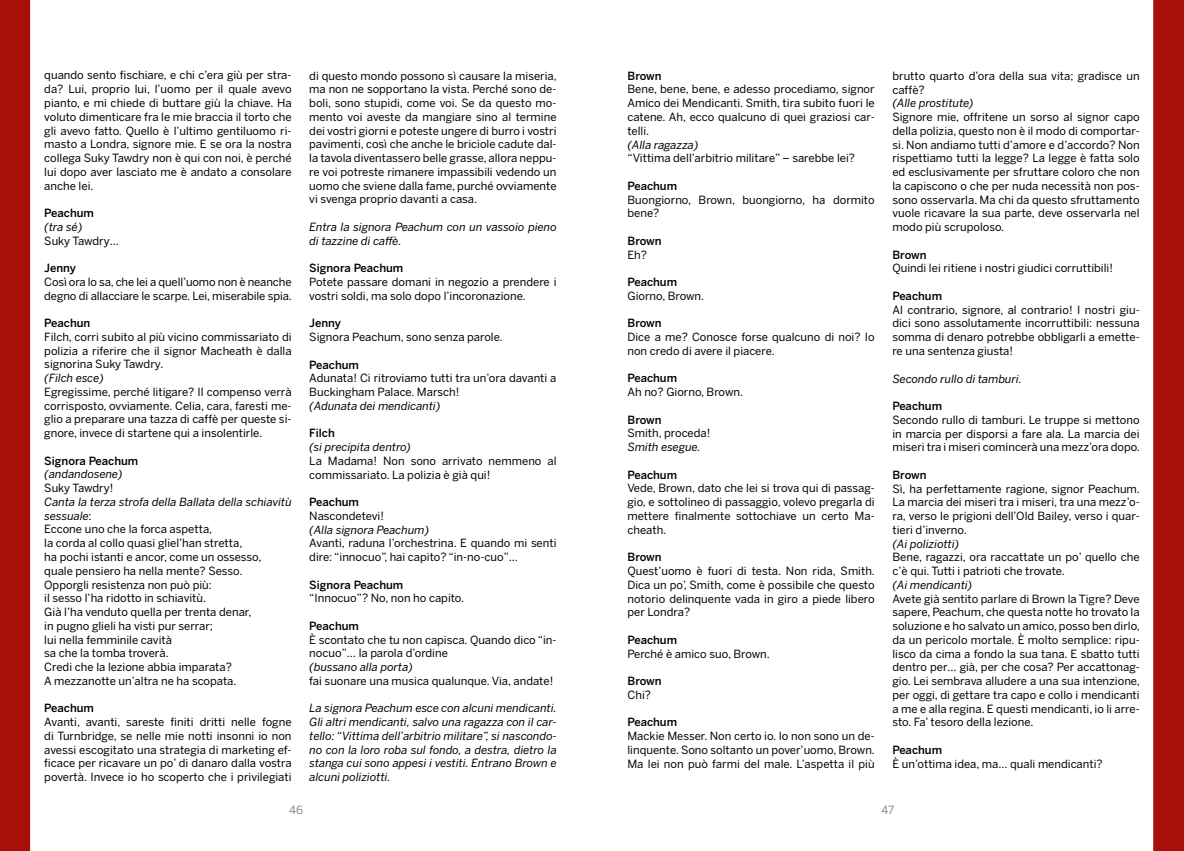
<style>
.page{position:relative;width:1184px;height:851px;background:#fff}
.page>*{position:absolute;margin:0;border:0;box-sizing:border-box;transform-origin:0 0}
.t1{font:11.25px/13.8px "Benton Sans";color:#000;text-align:justify}
.t2{font:italic 11.25px/13.8px "Benton Sans";color:#000}
.t3{font:500 11.25px "Benton Sans";color:#000}
.t4{font:11.25px "Benton Sans";color:#878787}
.s1{font-style:italic}
</style>
<div class="page">
<svg style="left:1153px;top:0;width:30px;height:850px;background:#ac1813"></svg>
<div style="left:0;top:0;width:30px;height:850px;background:#a90f09"></div>
<p class="t1" style="left:44px;top:68px;width:249px">quando sento fischiare, e chi c’era giù per stra&shy;da? Lui, proprio lui, l’uomo per il quale avevo pianto, e mi chiede di buttare giù la chiave. Ha voluto dimenticare fra le mie braccia il torto che gli avevo fatto. Quello è l’ultimo gentiluomo ri&shy;masto a Londra, signore mie. E se ora la nostra collega Suky Tawdry non è qui con noi, è perché lui dopo aver lasciato me è andato a consolare anche lei.</p>
<p class="t3" style="left:44px;top:206px;width:51px">Peachum</p>
<p class="t2" style="left:44px;top:220px;width:39px">(tra sé)</p>
<p class="t1" style="left:44px;top:233px;width:76px">Suky Tawdry…</p>
<p class="t3" style="left:44px;top:261px;width:33px">Jenny</p>
<p class="t1" style="left:44px;top:275px;width:249px">Così ora lo sa, che lei a quell’uomo non è neanche degno di allacciare le scarpe. Lei, miserabile spia.</p>
<p class="t3" style="left:44px;top:316px;width:48px">Peachun</p>
<p class="t1" style="left:44px;top:330px;width:249px">Filch, corri subito al più vicino commissariato di polizia a riferire che il signor Macheath è dalla signorina Suky Tawdry.</p>
<p class="t2" style="left:44px;top:371px;width:61px">(Filch esce)</p>
<p class="t1" style="left:44px;top:385px;width:249px">Egregissime, perché litigare? Il compenso verrà corrisposto, ovviamente. Celia, cara, faresti me&shy;glio a preparare una tazza di caffè per queste si&shy;gnore, invece di startene qui a insolentirle.</p>
<p class="t3" style="left:44px;top:454px;width:96px">Signora Peachum</p>
<p class="t2" style="left:44px;top:467px;width:79px">(andandosene)</p>
<p class="t1" style="left:44px;top:481px;width:71px">Suky Tawdry!</p>
<p class="t1" style="left:44px;top:495px;width:249px;text-align:left"><span class="s1">Canta la terza strofa della Ballata della schiavitù sessuale</span>:<br>Eccone uno che la forca aspetta,<br>la corda al collo quasi gliel’han stretta,<br>ha pochi istanti e ancor, come un ossesso, quale pensiero ha nella mente? Sesso.<br>Opporgli resistenza non può più:<br>il sesso l’ha ridotto in schiavitù.<br>Già l’ha venduto quella per trenta denar,<br>in pugno glieli ha visti pur serrar;<br>lui nella femminile cavità<br>sa che la tomba troverà.<br>Credi che la lezione abbia imparata?<br>A mezzanotte un’altra ne ha scopata.</p>
<p class="t3" style="left:44px;top:701px;width:51px">Peachum</p>
<p class="t1" style="left:44px;top:714px;width:249px">Avanti, avanti, sareste finiti dritti nelle fogne di Turnbridge, se nelle mie notti insonni io non avessi escogitato una strategia di marketing ef&shy;ficace per ricavare un po’ di danaro dalla vostra povertà. Invece io ho scoperto che i privilegiati</p>
<p class="t1" style="left:309px;top:68px;width:249px">di questo mondo possono sì causare la miseria, ma non ne sopportano la vista. Perché sono de&shy;boli, sono stupidi, come voi. Se da questo mo&shy;mento voi aveste da mangiare sino al termine dei vostri giorni e poteste ungere di burro i vostri pavimenti, così che anche le briciole cadute dal&shy;la tavola diventassero belle grasse, allora neppu&shy;re voi potreste rimanere impassibili vedendo un uomo che sviene dalla fame, purché ovviamente vi svenga proprio davanti a casa.</p>
<p class="t2" style="left:309px;top:220px;width:249px">Entra la signora Peachum con un vassoio pieno di tazzine di caffè.</p>
<p class="t3" style="left:309px;top:261px;width:96px">Signora Peachum</p>
<p class="t1" style="left:309px;top:275px;width:249px">Potete passare domani in negozio a prendere i vostri soldi, ma solo dopo l’incoronazione.</p>
<p class="t3" style="left:309px;top:316px;width:33px">Jenny</p>
<p class="t1" style="left:309px;top:330px;width:195px">Signora Peachum, sono senza parole.</p>
<p class="t3" style="left:309px;top:357px;width:51px">Peachum</p>
<p class="t1" style="left:309px;top:371px;width:249px">Adunata! Ci ritroviamo tutti tra un’ora davanti a<br>Buckingham Palace. Marsch!</p>
<p class="t2" style="left:309px;top:398px;width:132px">(Adunata dei mendicanti)</p>
<p class="t3" style="left:309px;top:426px;width:27px">Filch</p>
<p class="t2" style="left:309px;top:440px;width:103px">(si precipita dentro)</p>
<p class="t1" style="left:309px;top:453px;width:249px">La Madama! Non sono arrivato nemmeno al commissariato. La polizia è già qui!</p>
<p class="t3" style="left:309px;top:495px;width:51px">Peachum</p>
<p class="t1" style="left:309px;top:508px;width:76px">Nascondetevi!</p>
<p class="t2" style="left:309px;top:522px;width:121px">(Alla signora Peachum)</p>
<p class="t1" style="left:309px;top:536px;width:249px">Avanti, raduna l’orchestrina. E quando mi senti dire: “innocuo”, hai capito? “in-no-cuo”…</p>
<p class="t3" style="left:309px;top:577px;width:96px">Signora Peachum</p>
<p class="t1" style="left:309px;top:591px;width:156px">“Innocuo”? No, non ho capito.</p>
<p class="t3" style="left:309px;top:619px;width:51px">Peachum</p>
<p class="t1" style="left:309px;top:632px;width:249px">È scontato che tu non capisca. Quando dico “in&shy;nocuo”… la parola d’ordine</p>
<p class="t2" style="left:309px;top:660px;width:105px">(bussano alla porta)</p>
<p class="t1" style="left:309px;top:673px;width:245px">fai suonare una musica qualunque. Via, andate!</p>
<p class="t2" style="left:309px;top:701px;width:249px;text-align:justify">La signora Peachum esce con alcuni mendicanti.<br>Gli altri mendicanti, salvo una ragazza con il car&shy;tello: “Vittima dell’arbitrio militare”, si nascondo&shy;no con la loro roba sul fondo, a destra, dietro la stanga cui sono appesi i vestiti. Entrano Brown e alcuni poliziotti.</p>
<p class="t3" style="left:627px;top:69px;width:36px">Brown</p>
<p class="t1" style="left:627px;top:82px;width:249px">Bene, bene, bene, e adesso procediamo, signor Amico dei Mendicanti. Smith, tira subito fuori le catene. Ah, ecco qualcuno di quei graziosi car&shy;telli.</p>
<p class="t2" style="left:627px;top:137px;width:72px">(Alla ragazza)</p>
<p class="t1" style="left:627px;top:151px;width:229px">“Vittima dell’arbitrio militare” – sarebbe lei?</p>
<p class="t3" style="left:627px;top:179px;width:51px">Peachum</p>
<p class="t1" style="left:627px;top:192px;width:249px">Buongiorno, Brown, buongiorno, ha dormito bene?</p>
<p class="t3" style="left:627px;top:234px;width:36px">Brown</p>
<p class="t1" style="left:627px;top:247px;width:21px">Eh?</p>
<p class="t3" style="left:627px;top:275px;width:51px">Peachum</p>
<p class="t1" style="left:627px;top:289px;width:78px">Giorno, Brown.</p>
<p class="t3" style="left:627px;top:316px;width:36px">Brown</p>
<p class="t1" style="left:627px;top:330px;width:249px">Dice a me? Conosce forse qualcuno di noi? Io non credo di avere il piacere.</p>
<p class="t3" style="left:627px;top:371px;width:51px">Peachum</p>
<p class="t1" style="left:627px;top:385px;width:117px">Ah no? Giorno, Brown.</p>
<p class="t3" style="left:627px;top:413px;width:36px">Brown</p>
<p class="t1" style="left:627px;top:426px;width:84px">Smith, proceda!</p>
<p class="t2" style="left:627px;top:440px;width:74px">Smith esegue.</p>
<p class="t3" style="left:627px;top:468px;width:51px">Peachum</p>
<p class="t1" style="left:627px;top:481px;width:249px">Vede, Brown, dato che lei si trova qui di passag&shy;gio, e sottolineo di passaggio, volevo pregarla di mettere finalmente sottochiave un certo Ma&shy;cheath.</p>
<p class="t3" style="left:627px;top:550px;width:36px">Brown</p>
<p class="t1" style="left:627px;top:563px;width:249px">Quest’uomo è fuori di testa. Non rida, Smith.<br>Dica un po’, Smith, come è possibile che questo notorio delinquente vada in giro a piede libero per Londra?</p>
<p class="t3" style="left:627px;top:633px;width:51px">Peachum</p>
<p class="t1" style="left:627px;top:646px;width:144px">Perché è amico suo, Brown.</p>
<p class="t3" style="left:627px;top:674px;width:36px">Brown</p>
<p class="t1" style="left:627px;top:687px;width:25px">Chi?</p>
<p class="t3" style="left:627px;top:715px;width:51px">Peachum</p>
<p class="t1" style="left:627px;top:728px;width:249px">Mackie Messer. Non certo io. Io non sono un de&shy;linquente. Sono soltanto un pover’uomo, Brown.<br>Ma lei non può farmi del male. L’aspetta il più</p>
<p class="t1" style="left:892px;top:69px;width:249px">brutto quarto d’ora della sua vita; gradisce un caffè?</p>
<p class="t2" style="left:892px;top:96px;width:83px">(Alle prostitute)</p>
<p class="t1" style="left:892px;top:110px;width:249px">Signore mie, offritene un sorso al signor capo della polizia, questo non è il modo di comportar&shy;si. Non andiamo tutti d’amore e d’accordo? Non rispettiamo tutti la legge? La legge è fatta solo ed esclusivamente per sfruttare coloro che non la capiscono o che per nuda necessità non pos&shy;sono osservarla. Ma chi da questo sfruttamento vuole ricavare la sua parte, deve osservarla nel modo più scrupoloso.</p>
<p class="t3" style="left:892px;top:248px;width:36px">Brown</p>
<p class="t1" style="left:892px;top:261px;width:222px">Quindi lei ritiene i nostri giudici corruttibili!</p>
<p class="t3" style="left:892px;top:289px;width:51px">Peachum</p>
<p class="t1" style="left:892px;top:302px;width:249px">Al contrario, signore, al contrario! I nostri giu&shy;dici sono assolutamente incorruttibili: nessuna somma di denaro potrebbe obbligarli a emette&shy;re una sentenza giusta!</p>
<p class="t2" style="left:892px;top:371px;width:131px">Secondo rullo di tamburi.</p>
<p class="t3" style="left:892px;top:399px;width:51px">Peachum</p>
<p class="t1" style="left:892px;top:412px;width:249px">Secondo rullo di tamburi. Le truppe si mettono in marcia per disporsi a fare ala. La marcia dei miseri tra i miseri comincerà una mezz’ora dopo.</p>
<p class="t3" style="left:892px;top:468px;width:36px">Brown</p>
<p class="t1" style="left:892px;top:481px;width:249px">Sì, ha perfettamente ragione, signor Peachum.<br>La marcia dei miseri tra i miseri, tra una mezz’o&shy;ra, verso le prigioni dell’Old Bailey, verso i quar&shy;tieri d’inverno.</p>
<p class="t2" style="left:892px;top:536px;width:68px">(Ai poliziotti)</p>
<p class="t1" style="left:892px;top:550px;width:249px">Bene, ragazzi, ora raccattate un po’ quello che c’è qui. Tutti i patrioti che trovate.</p>
<p class="t2" style="left:892px;top:577px;width:81px">(Ai mendicanti)</p>
<p class="t1" style="left:892px;top:591px;width:249px">Avete già sentito parlare di Brown la Tigre? Deve sapere, Peachum, che questa notte ho trovato la soluzione e ho salvato un amico, posso ben dirlo, da un pericolo mortale. È molto semplice: ripu&shy;lisco da cima a fondo la sua tana. E sbatto tutti dentro per… già, per che cosa? Per accattonag&shy;gio. Lei sembrava alludere a una sua intenzione, per oggi, di gettare tra capo e collo i mendicanti a me e alla regina. E questi mendicanti, io li arre&shy;sto. Fa’ tesoro della lezione.</p>
<p class="t3" style="left:892px;top:743px;width:51px">Peachum</p>
<p class="t1" style="left:892px;top:756px;width:212px">È un’ottima idea, ma… quali mendicanti?</p>
<p class="t4" style="left:289px;top:803px;width:15px">46</p>
<p class="t4" style="left:881px;top:803px;width:14px">47</p>
</div>
